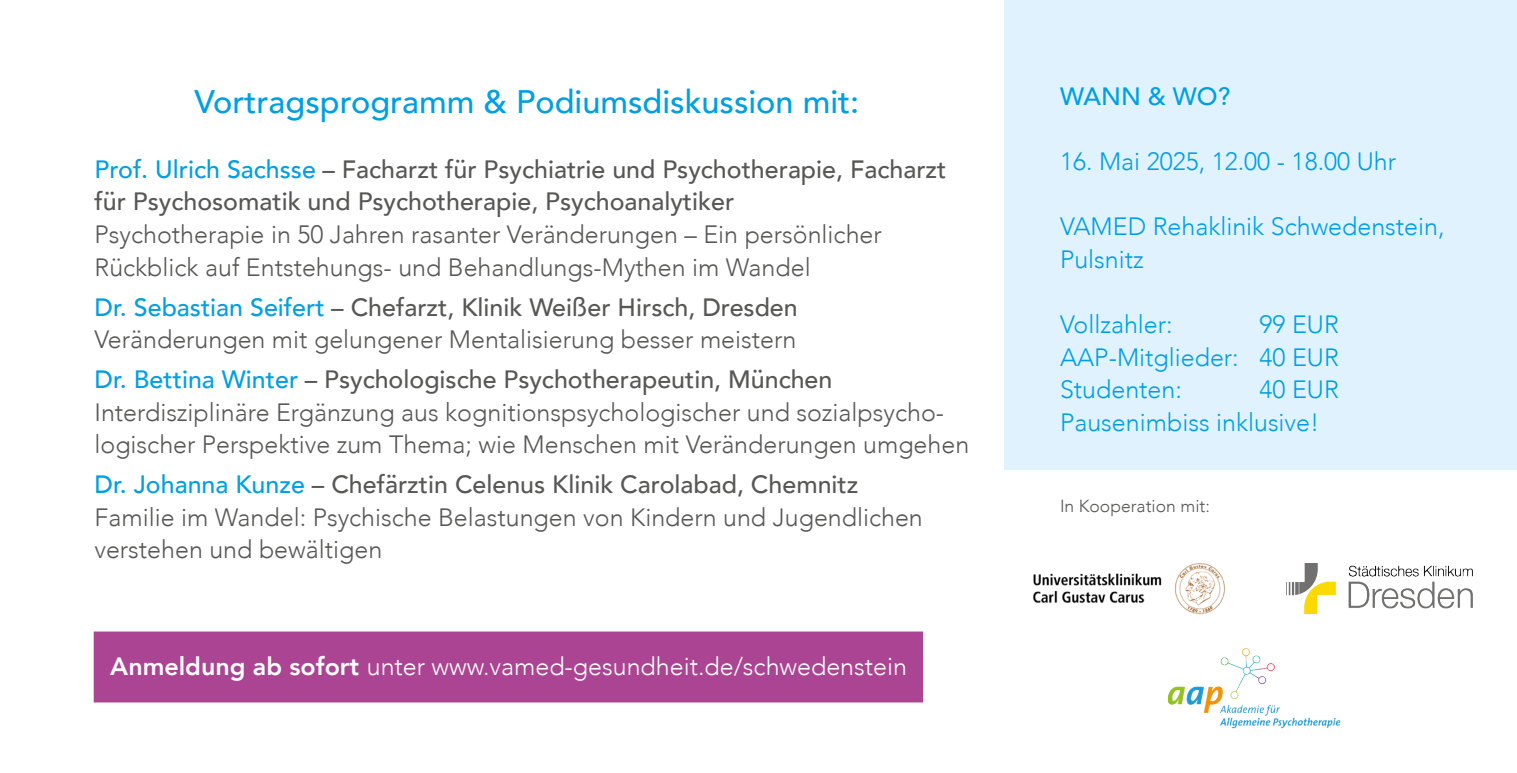
<style>
.page{position:relative;width:1517px;height:773px;background:#fff}
.page>*{position:absolute;margin:0;border:0;box-sizing:border-box;transform-origin:0 0}
.t1{font:500 32.5px "Avenir";color:#009fe3}
.t2{font:300 25px "Avenir";color:#575756}
.t3{font:500 25px "Avenir";color:#575756}
.t4{font:300 25px "Avenir";color:#009fe3}
.t5{font:300 25px "Avenir";color:#fff}
.t6{font:500 25px "Avenir";color:#009fe3}
.t7{font:300 17.5px "Avenir";color:#575756}
.s1{color:#009fe3}
.s2{font-weight:800}
</style>
<div class="page">
<div style="left:1005px;top:0;width:512px;height:469px;background:#e0f2fd"></div>
<div style="left:94px;top:631px;width:829px;height:71px;background:#aa4493"></div>
<img style="left:1167px;top:648px;width:174px;height:81px">
<img style="left:1033px;top:563px;width:192px;height:51px">
<img style="left:1286px;top:563px;width:186px;height:50px">
<p class="t1" style="left:194px;top:73px;width:666px">Vortragsprogramm &amp; Podiumsdiskussion mit:</p>
<p class="t3" style="left:94px;top:147px;width:853px"><span class="s1">Prof. Ulrich Sachsse</span> – Facharzt für Psychiatrie und Psychotherapie, Facharzt</p>
<p class="t3" style="left:94px;top:180px;width:641px">für Psychosomatik und Psychotherapie, Psychoanalytiker</p>
<p class="t2" style="left:94px;top:219px;width:789px">Psychotherapie in 50 Jahren rasanter Veränderungen – Ein persönlicher</p>
<p class="t2" style="left:94px;top:252px;width:717px">Rückblick auf Entstehungs- und Behandlungs-Mythen im Wandel</p>
<p class="t3" style="left:94px;top:285px;width:705px"><span class="s1">Dr. Sebastian Seifert</span> – Chefarzt, Klinik Weißer Hirsch, Dresden</p>
<p class="t2" style="left:94px;top:324px;width:703px">Veränderungen mit gelungener Mentalisierung besser meistern</p>
<p class="t3" style="left:94px;top:357px;width:739px"><span class="s1">Dr. Bettina Winter</span> – Psychologische Psychotherapeutin, München</p>
<p class="t2" style="left:94px;top:397px;width:851px">Interdisziplinäre Ergänzung aus kognitionspsychologischer und sozialpsycho-</p>
<p class="t2" style="left:94px;top:429px;width:876px">logischer Perspektive zum Thema; wie Menschen mit Veränderungen umgehen</p>
<p class="t3" style="left:94px;top:462px;width:765px"><span class="s1">Dr. Johanna Kunze</span> – Chefärztin Celenus Klinik Carolabad, Chemnitz</p>
<p class="t2" style="left:94px;top:502px;width:830px">Familie im Wandel: Psychische Belastungen von Kindern und Jugendlichen</p>
<p class="t2" style="left:94px;top:534px;width:289px">verstehen und bewältigen</p>
<p class="t5" style="left:110px;top:651px;width:798px"><span class="s2">Anmeldung ab sofort</span> unter www.vamed-gesundheit.de/schwedenstein</p>
<p class="t6" style="left:1060px;top:75px;width:172px">WANN &amp; WO?</p>
<p class="t4" style="left:1060px;top:147px;width:337px">16. Mai 2025, 12.00 - 18.00 Uhr</p>
<p class="t4" style="left:1060px;top:212px;width:386px">VAMED Rehaklinik Schwedenstein,</p>
<p class="t4" style="left:1060px;top:244px;width:85px">Pulsnitz</p>
<p class="t4" style="left:1060px;top:309px;width:114px">Vollzahler:</p>
<p class="t4" style="left:1259px;top:309px;width:81px">99 EUR</p>
<p class="t4" style="left:1060px;top:342px;width:280px">AAP-Mitglieder: 40 EUR</p>
<p class="t4" style="left:1060px;top:374px;width:123px">Studenten:</p>
<p class="t4" style="left:1259px;top:374px;width:81px">40 EUR</p>
<p class="t4" style="left:1060px;top:407px;width:261px">Pausenimbiss inklusive!</p>
<p class="t7" style="left:1060px;top:495px;width:151px">In Kooperation mit:</p>
</div>
